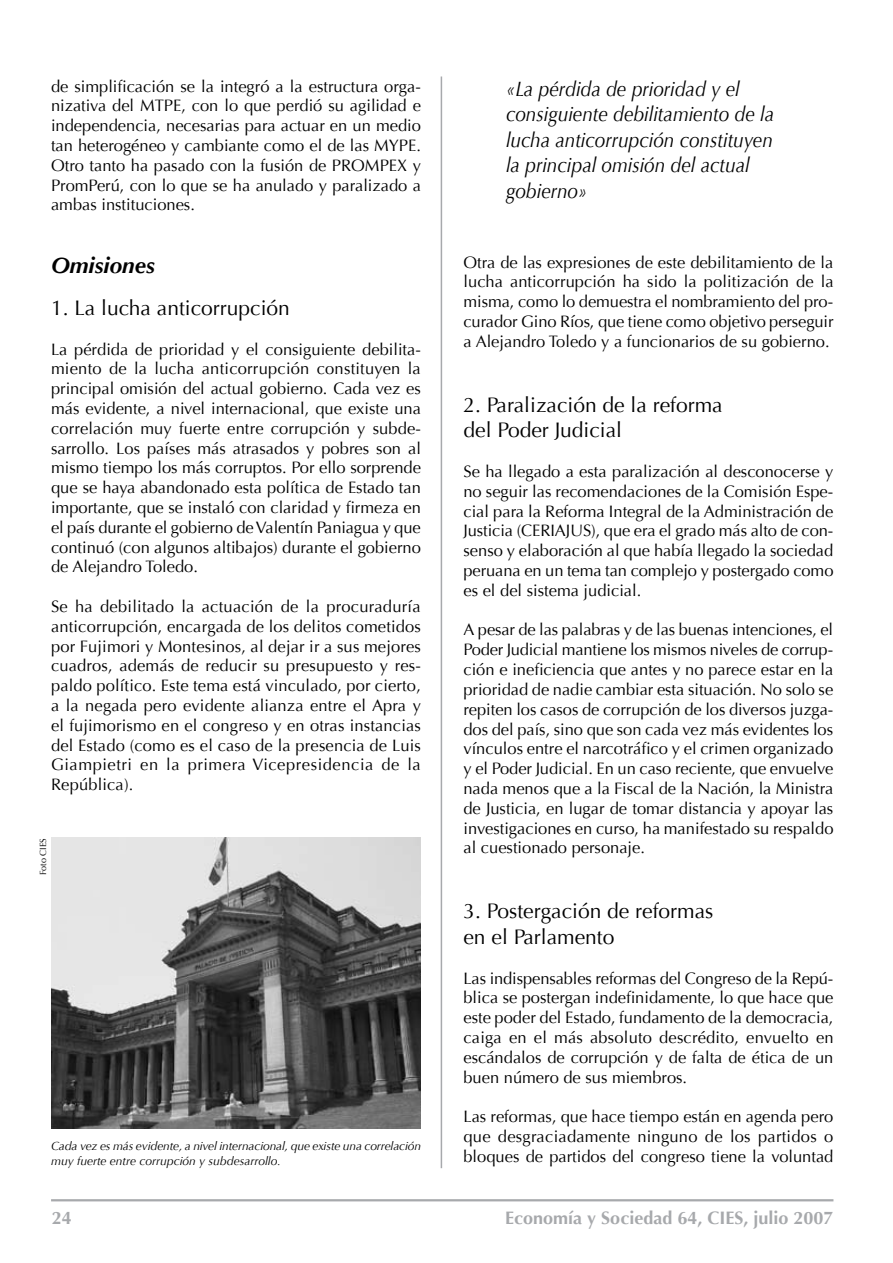
<style>
.page{position:relative;width:893px;height:1263px;background:#fff}
.page>*{position:absolute;margin:0;border:0;box-sizing:border-box;transform-origin:0 0}
.t1{font:italic 700 22.5px "Optima";color:#000}
.t2{font:italic 21px/25.5px "Optima";color:#000;scale:.9 1}
.t3{font:21px/25.5px "Optima";color:#000}
.t4{font:700 18px "Optima";color:#a7a9ac}
.t5{font:16.5px/19.8px "Optima";color:#000;text-align:justify}
.t6{font:italic 12px/14.4px "Optima";letter-spacing:-.01em;color:#000}
.t7{font:9px "Optima";color:#000}
</style>
<div class="page">
<hr style="left:51px;top:1199px;width:782px;height:2px;background:#a7a9ac">
<hr style="left:441px;top:76px;width:1px;height:1092px;background:#a7a9ac">
<img style="left:51px;top:838px;width:370px;height:290px">
<p class="t5" style="left:51px;top:76px;width:371px">de simplificación se la integró a la estructura orga&shy;nizativa del MTPE, con lo que perdió su agilidad e independencia, necesarias para actuar en un medio tan heterogéneo y cambiante como el de las MYPE.<br>Otro tanto ha pasado con la fusión de PROMPEX y PromPerú, con lo que se ha anulado y paralizado a ambas instituciones.</p>
<h1 class="t1" style="left:51px;top:252px;width:105px">Omisiones</h1>
<p class="t3" style="left:51px;top:295px;width:240px">1. La lucha anticorrupción</p>
<p class="t5" style="left:51px;top:339px;width:371px">La pérdida de prioridad y el consiguiente debilita&shy;miento de la lucha anticorrupción constituyen la principal omisión del actual gobierno. Cada vez es más evidente, a nivel internacional, que existe una correlación muy fuerte entre corrupción y subde&shy;sarrollo. Los países más atrasados y pobres son al mismo tiempo los más corruptos. Por ello sorprende que se haya abandonado esta política de Estado tan importante, que se instaló con claridad y firmeza en el país durante el gobierno de Valentín Paniagua y que continuó (con algunos altibajos) durante el gobierno de Alejandro Toledo.</p>
<p class="t5" style="left:51px;top:597px;width:371px">Se ha debilitado la actuación de la procuraduría anticorrupción, encargada de los delitos cometidos por Fujimori y Montesinos, al dejar ir a sus mejores cuadros, además de reducir su presupuesto y res&shy;paldo político. Este tema está vinculado, por cierto, a la negada pero evidente alianza entre el Apra y el fujimorismo en el congreso y en otras instancias del Estado (como es el caso de la presencia de Luis Giampietri en la primera Vicepresidencia de la República).</p>
<p class="t7" style="left:38px;top:875px;width:38px;rotate:-90deg">Foto CIES</p>
<p class="t6" style="left:51px;top:1139px;width:372px">Cada vez es más evidente, a nivel internacional, que existe una correlación muy fuerte entre corrupción y subdesarrollo.</p>
<p class="t2" style="left:506px;top:76px;width:299px">«La pérdida de prioridad y el consiguiente debilitamiento de la lucha anticorrupción constituyen la principal omisión del actual gobierno»</p>
<p class="t5" style="left:463px;top:252px;width:372px">Otra de las expresiones de este debilitamiento de la lucha anticorrupción ha sido la politización de la misma, como lo demuestra el nombramiento del pro&shy;curador Gino Ríos, que tiene como objetivo perseguir a Alejandro Toledo y a funcionarios de su gobierno.</p>
<p class="t3" style="left:463px;top:392px;width:261px">2. Paralización de la reforma del Poder Judicial</p>
<p class="t5" style="left:463px;top:462px;width:371px">Se ha llegado a esta paralización al desconocerse y no seguir las recomendaciones de la Comisión Espe&shy;cial para la Reforma Integral de la Administración de Justicia (CERIAJUS), que era el grado más alto de con&shy;senso y elaboración al que había llegado la sociedad peruana en un tema tan complejo y postergado como es el del sistema judicial.</p>
<p class="t5" style="left:463px;top:620px;width:372px">A pesar de las palabras y de las buenas intenciones, el Poder Judicial mantiene los mismos niveles de corrup&shy;ción e ineficiencia que antes y no parece estar en la prioridad de nadie cambiar esta situación. No solo se repiten los casos de corrupción de los diversos juzga&shy;dos del país, sino que son cada vez más evidentes los vínculos entre el narcotráfico y el crimen organizado y el Poder Judicial. En un caso reciente, que envuelve nada menos que a la Fiscal de la Nación, la Ministra de Justicia, en lugar de tomar distancia y apoyar las investigaciones en curso, ha manifestado su respaldo al cuestionado personaje.</p>
<p class="t3" style="left:463px;top:899px;width:251px">3. Postergación de reformas en el Parlamento</p>
<p class="t5" style="left:463px;top:968px;width:372px">Las indispensables reformas del Congreso de la Repú&shy;blica se postergan indefinidamente, lo que hace que este poder del Estado, fundamento de la democracia, caiga en el más absoluto descrédito, envuelto en escándalos de corrupción y de falta de ética de un buen número de sus miembros.</p>
<p class="t5" style="left:463px;top:1107px;width:371px">Las reformas, que hace tiempo están en agenda pero que desgraciadamente ninguno de los partidos o bloques de partidos del congreso tiene la voluntad</p>
<p class="t4" style="left:52px;top:1208px;width:22px">24</p>
<p class="t4" style="left:505px;top:1208px;width:330px">Economía y Sociedad 64, CIES, julio 2007</p>
</div>
